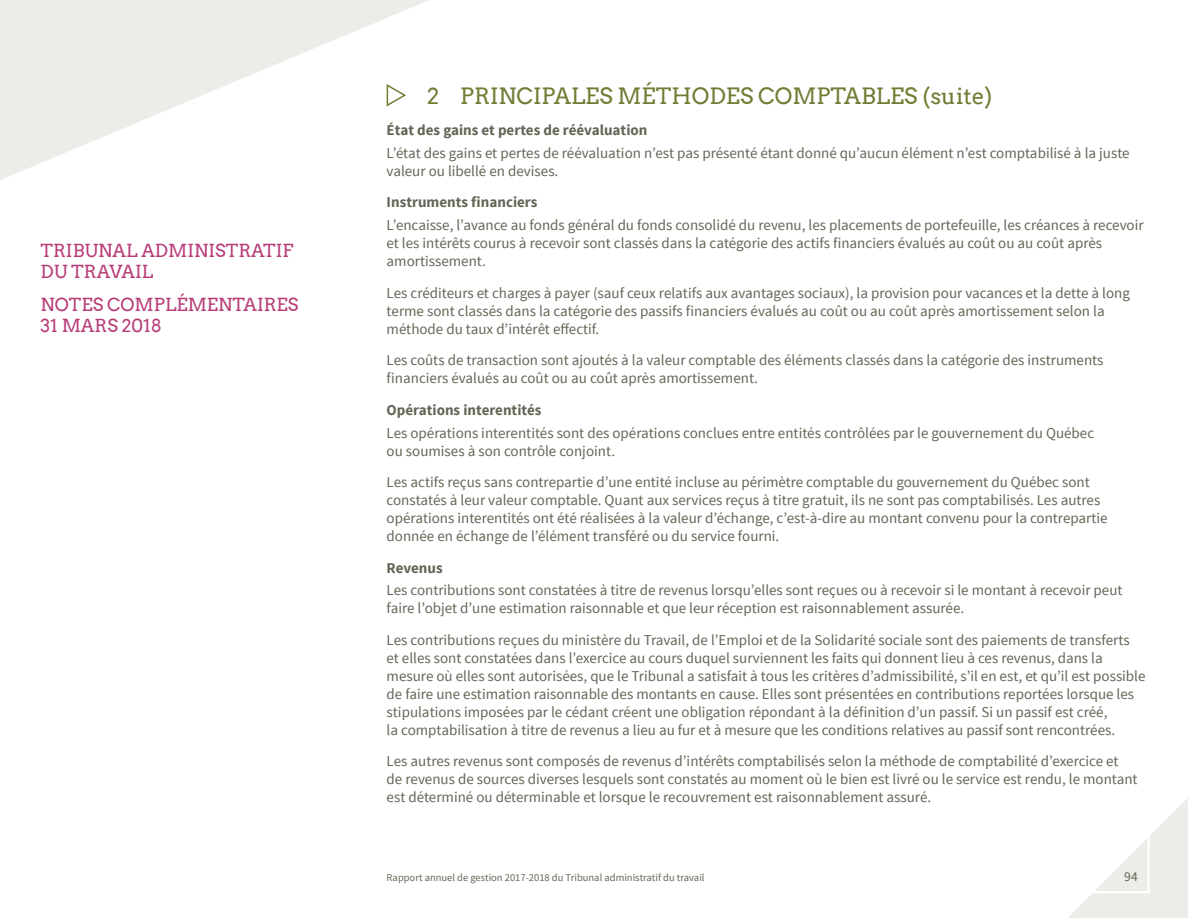
<style>
.page{position:relative;width:1188px;height:918px;background:#fff}
.page>*{position:absolute;margin:0;border:0;box-sizing:border-box;transform-origin:0 0}
.H3_Vert{font:22.5px "Arvo";color:#717d34}
.t1{font:18px/21.6px "Arvo";color:#b73b78}
.t2{font:15px/18px "Source Sans Pro";color:#656557}
.H4_Gris{font:700 15px "Source Sans Pro";color:#656557}
.t3{font:13.5px "Source Sans Pro";color:#656557}
.t4{font:10.5px "Source Sans Pro";color:#656557}
</style>
<div class="page">
<svg style="left:0;top:0;width:429px;height:180px;fill:#ecece8"></svg>
<svg style="left:1068px;top:798px;width:120px;height:120px"></svg>
<svg style="left:386px;top:83px;width:21px;height:25px"></svg>
<p class="t1" style="left:40px;top:239px;width:254px">TRIBUNAL ADMINISTRATIF<br>DU TRAVAIL</p>
<p class="t1" style="left:40px;top:293px;width:260px">NOTES COMPLÉMENTAIRES<br>31 MARS 2018</p>
<p class="H3_Vert" style="left:427px;top:82px;width:567px">2 PRINCIPALES MÉTHODES COMPTABLES (suite)</p>
<p class="H4_Gris" style="left:387px;top:120px;width:262px">État des gains et pertes de réévaluation</p>
<p class="t2" style="left:387px;top:144px;width:745px">L’état des gains et pertes de réévaluation n’est pas présenté étant donné qu’aucun élément n’est comptabilisé à la juste valeur ou libellé en devises.</p>
<p class="H4_Gris" style="left:387px;top:193px;width:152px">Instruments financiers</p>
<p class="t2" style="left:387px;top:217px;width:759px">L’encaisse, l’avance au fonds général du fonds consolidé du revenu, les placements de portefeuille, les créances à recevoir et les intérêts courus à recevoir sont classés dans la catégorie des actifs financiers évalués au coût ou au coût après amortissement.</p>
<p class="t2" style="left:387px;top:284px;width:745px">Les créditeurs et charges à payer (sauf ceux relatifs aux avantages sociaux), la provision pour vacances et la dette à long terme sont classés dans la catégorie des passifs financiers évalués au coût ou au coût après amortissement selon la méthode du taux d’intérêt effectif.</p>
<p class="t2" style="left:387px;top:352px;width:718px">Les coûts de transaction sont ajoutés à la valeur comptable des éléments classés dans la catégorie des instruments financiers évalués au coût ou au coût après amortissement.</p>
<p class="H4_Gris" style="left:387px;top:400px;width:156px">Opérations interentités</p>
<p class="t2" style="left:387px;top:424px;width:709px">Les opérations interentités sont des opérations conclues entre entités contrôlées par le gouvernement du Québec ou soumises à son contrôle conjoint.</p>
<p class="t2" style="left:387px;top:473px;width:723px">Les actifs reçus sans contrepartie d’une entité incluse au périmètre comptable du gouvernement du Québec sont constatés à leur valeur comptable. Quant aux services reçus à titre gratuit, ils ne sont pas comptabilisés. Les autres opérations interentités ont été réalisées à la valeur d’échange, c’est-à-dire au montant convenu pour la contrepartie donnée en échange de l’élément transféré ou du service fourni.</p>
<p class="H4_Gris" style="left:387px;top:558px;width:58px">Revenus</p>
<p class="t2" style="left:387px;top:582px;width:737px">Les contributions sont constatées à titre de revenus lorsqu’elles sont reçues ou à recevoir si le montant à recevoir peut faire l’objet d’une estimation raisonnable et que leur réception est raisonnablement assurée.</p>
<p class="t2" style="left:387px;top:631px;width:760px">Les contributions reçues du ministère du Travail, de l’Emploi et de la Solidarité sociale sont des paiements de transferts et elles sont constatées dans l’exercice au cours duquel surviennent les faits qui donnent lieu à ces revenus, dans la mesure où elles sont autorisées, que le Tribunal a satisfait à tous les critères d’admissibilité, s’il en est, et qu’il est possible de faire une estimation raisonnable des montants en cause. Elles sont présentées en contributions reportées lorsque les stipulations imposées par le cédant créent une obligation répondant à la définition d’un passif. Si un passif est créé,<br>la comptabilisation à titre de revenus a lieu au fur et à mesure que les conditions relatives au passif sont rencontrées.</p>
<p class="t2" style="left:387px;top:753px;width:753px">Les autres revenus sont composés de revenus d’intérêts comptabilisés selon la méthode de comptabilité d’exercice et de revenus de sources diverses lesquels sont constatés au moment où le bien est livré ou le service est rendu, le montant est déterminé ou déterminable et lorsque le recouvrement est raisonnablement assuré.</p>
<p class="t4" style="left:387px;top:871px;width:319px">Rapport annuel de gestion 2017-2018 du Tribunal administratif du travail</p>
<p class="t3" style="left:1124px;top:868px;width:15px">94</p>
</div>
